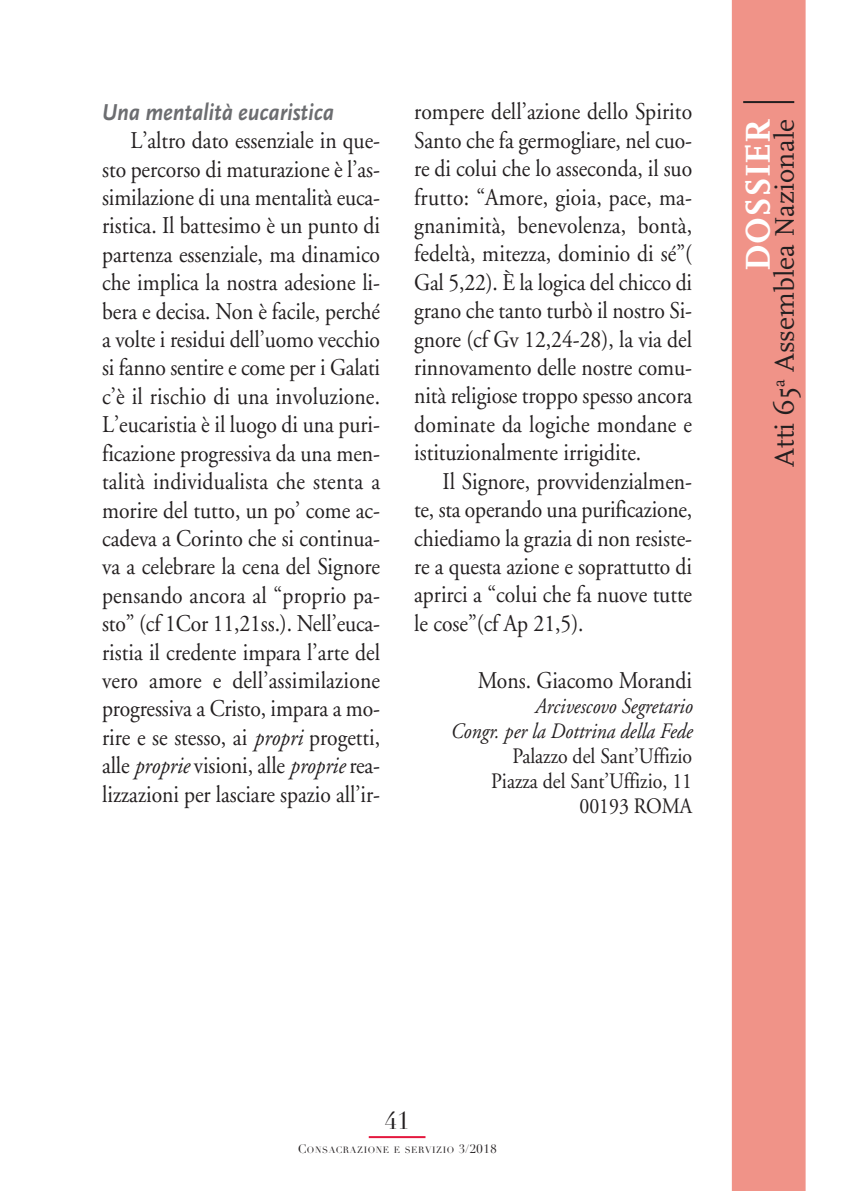
<style>
.page{position:relative;width:851px;height:1191px;background:#fff}
.page>*{position:absolute;margin:0;border:0;box-sizing:border-box;transform-origin:0 0}
.t1{font:700 36px "FF Scala";color:#fff}
.t2{font:28px "FF Scala";color:#231f20}
.t3{font:24px/28.4px "Adobe Garamond";color:#231f20;text-align:justify;scale:.9 1}
.t4{font:italic 700 24px "Scala Sans";color:#6c6d70;scale:.9 1}
.t5{font:24px "Didot";color:#231f20}
.t6{font:22px/25px "Adobe Garamond";color:#231f20;text-align:right;scale:.9 1}
.t7{font:italic 22px/25px "Adobe Garamond";color:#231f20;text-align:right;scale:.9 1}
.t8{font:9px "Didot";letter-spacing:.065em;color:#231f20}
.s1{font-style:italic}
.s2{font-size:12px}
</style>
<div class="page">
<div style="left:731px;top:0;width:74px;height:1191px;background:#f09388"></div>
<hr style="left:369px;top:1136px;width:56px;height:2px;background:#e4183e">
<hr style="left:743px;top:101px;width:51px;height:2px;background:#231f20">
<p class="t4" style="left:102px;top:102px;width:259px">Una mentalità eucaristica</p>
<p class="t3" style="left:102px;top:128px;width:310px;text-indent:28px">L’altro dato essenziale in que&shy;sto percorso di maturazione è l’as&shy;similazione di una mentalità euca&shy;ristica. Il battesimo è un punto di partenza essenziale, ma dinamico che implica la nostra adesione li&shy;bera e decisa. Non è facile, perché a volte i residui dell’uomo vecchio si fanno sentire e come per i Galati c’è il rischio di una involuzione.<br>L’eucaristia è il luogo di una puri&shy;ficazione progressiva da una men&shy;talità individualista che stenta a morire del tutto, un po’ come ac&shy;cadeva a Corinto che si continua&shy;va a celebrare la cena del Signore pensando ancora al “proprio pa&shy;sto” (cf 1Cor 11,21ss.). Nell’euca&shy;ristia il credente impara l’arte del vero amore e dell’assimilazione progressiva a Cristo, impara a mo&shy;rire e se stesso, ai <span class="s1">propri</span> progetti, alle <span class="s1">proprie</span> visioni, alle <span class="s1">proprie</span> rea&shy;lizzazioni per lasciare spazio all’ir-</p>
<p class="t3" style="left:414px;top:100px;width:310px">rompere dell’azione dello Spirito Santo che fa germogliare, nel cuo&shy;re di colui che lo asseconda, il suo frutto: “Amore, gioia, pace, ma&shy;gnanimità, benevolenza, bontà, fedeltà, mitezza, dominio di sé”( Gal 5,22). È la logica del chicco di grano che tanto turbò il nostro Si&shy;gnore (cf Gv 12,24-28), la via del rinnovamento delle nostre comu&shy;nità religiose troppo spesso ancora dominate da logiche mondane e istituzionalmente irrigidite.</p>
<p class="t3" style="left:414px;top:469px;width:310px;text-indent:28px">Il Signore, provvidenzialmen&shy;te, sta operando una purificazione, chiediamo la grazia di non resiste&shy;re a questa azione e soprattutto di aprirci a “colui che fa nuove tutte le cose”(cf Ap 21,5).</p>
<p class="t3" style="left:477px;top:668px;width:240px">Mons. Giacomo Morandi</p>
<p class="t7" style="left:450px;top:695px;width:270px">Arcivescovo Segretario<br>Congr. per la Dottrina della Fede</p>
<p class="t6" style="left:491px;top:745px;width:225px">Palazzo del Sant’Uffizio<br>Piazza del Sant’Uffizio, 11<br>00193 ROMA</p>
<h1 class="t1" style="left:736px;top:271px;width:153px;rotate:-90deg">DOSSIER</h1>
<p class="t2" style="left:767px;top:466px;width:349px;rotate:-90deg">Atti 65<sup>a</sup> Assemblea Nazionale</p>
<p class="t5" style="left:384px;top:1106px;width:26px">41</p>
<p class="t8" style="left:297px;top:1144px;width:200px"><span class="s2">C</span>ONSACRAZIONE E SERVIZIO <span class="s2">3/2018</span></p>
</div>
